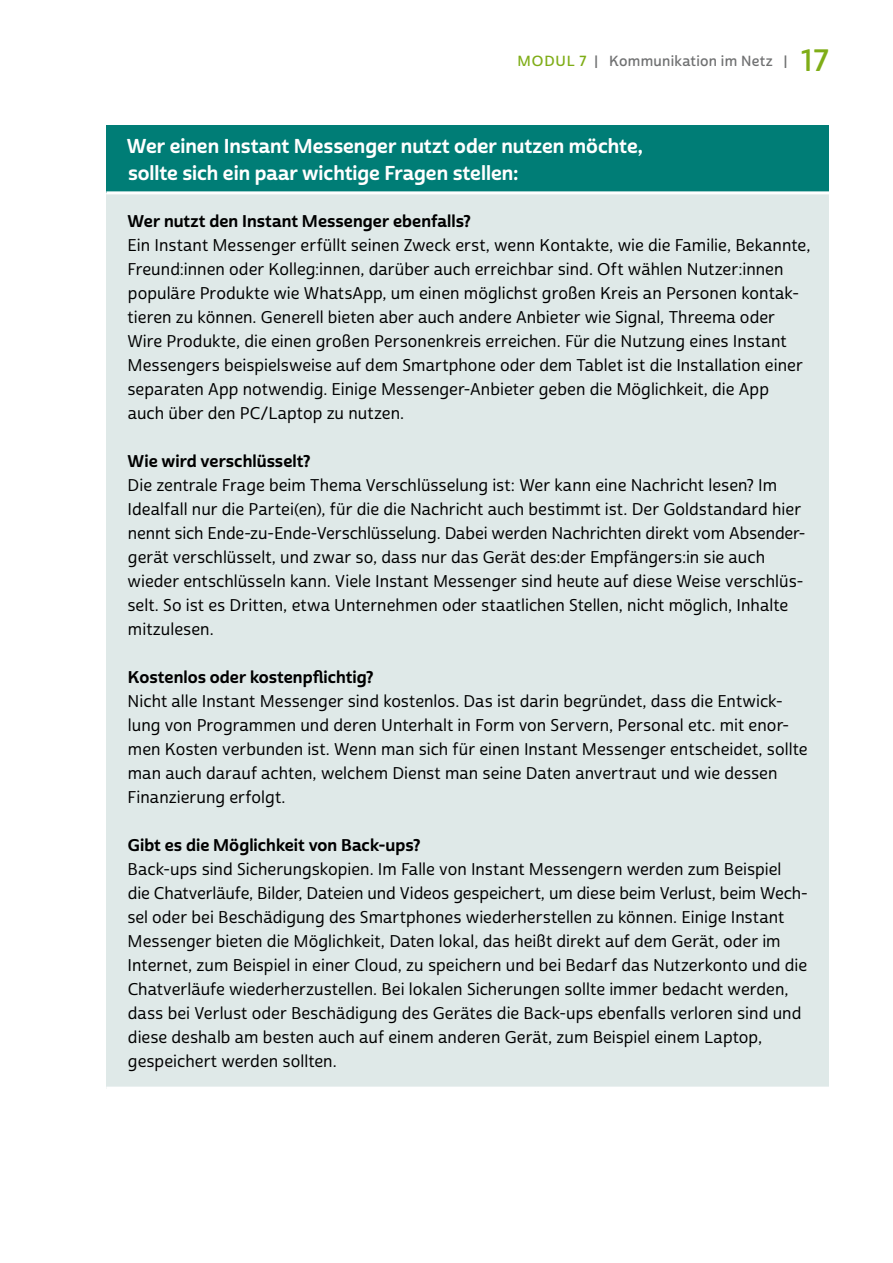
<style>
.page{position:relative;width:893px;height:1263px;background:#fff}
.page>*{position:absolute;margin:0;border:0;box-sizing:border-box;transform-origin:0 0}
.Tabelle_Schrift{font:19.5px/27px "Cabrito Sans Nor Bol";color:#fff}
.Tipp_Box{font:16.5px/24px "Cabrito Sans Nor Med";color:#000}
.Tipp_Box-2{font:16.5px "Cabrito Sans Nor Bol";letter-spacing:.005em;color:#000}
.t1{font:14.25px "Cabrito Sans Nor Dem";letter-spacing:.02em;color:#707172}
.s1{color:#7fad17}
.s2{font-size:30px;color:#7fad17}
</style>
<div class="page">
<div style="left:106px;top:125px;width:723px;height:68px;background:#007d76"></div>
<div style="left:106px;top:193px;width:723px;height:895px;background:#dfe9e8"></div>
<hr style="left:106px;top:191px;width:723px;height:3px;background:#fff">
<hr style="left:106px;top:1087px;width:723px;height:3px;background:#fff">
<p class="t1" style="left:518px;top:52px;width:313px"><span class="s1">MODUL 7</span> | Kommunikation im Netz | <span class="s2">17</span></p>
<p class="Tabelle_Schrift" style="left:127px;top:133px;width:518px">Wer einen Instant Messenger nutzt oder nutzen möchte, sollte sich ein paar wichtige Fragen stellen:</p>
<p class="Tipp_Box-2" style="left:128px;top:210px;width:345px">Wer nutzt den Instant Messenger ebenfalls?</p>
<p class="Tipp_Box" style="left:127px;top:233px;width:685px">Ein Instant Messenger erfüllt seinen Zweck erst, wenn Kontakte, wie die Familie, Bekannte, Freund:innen oder Kolleg:innen, darüber auch erreichbar sind. Oft wählen Nutzer:innen populäre Produkte wie WhatsApp, um einen möglichst großen Kreis an Personen kontak&shy;tieren zu können. Generell bieten aber auch andere Anbieter wie Signal, Threema oder Wire Produkte, die einen großen Personenkreis erreichen. Für die Nutzung eines Instant</p>
<p class="Tipp_Box" style="left:127px;top:353px;width:677px">Messengers beispielsweise auf dem Smartphone oder dem Tablet ist die Installation einer separaten App notwendig. Einige Messenger-Anbieter geben die Möglichkeit, die App auch über den PC/Laptop zu nutzen.</p>
<p class="Tipp_Box-2" style="left:128px;top:450px;width:185px">Wie wird verschlüsselt?</p>
<p class="Tipp_Box" style="left:127px;top:473px;width:680px">Die zentrale Frage beim Thema Verschlüsselung ist: Wer kann eine Nachricht lesen? Im Idealfall nur die Partei(en), für die die Nachricht auch bestimmt ist. Der Goldstandard hier nennt sich Ende-zu-Ende-Verschlüsselung. Dabei werden Nachrichten direkt vom Absender&shy;gerät verschlüsselt, und zwar so, dass nur das Gerät des:der Empfängers:in sie auch wieder entschlüsseln kann. Viele Instant Messenger sind heute auf diese Weise verschlüs&shy;selt. So ist es Dritten, etwa Unternehmen oder staatlichen Stellen, nicht möglich, Inhalte mitzulesen.</p>
<p class="Tipp_Box-2" style="left:128px;top:666px;width:247px">Kostenlos oder kostenpflichtig?</p>
<p class="Tipp_Box" style="left:128px;top:689px;width:681px">Nicht alle Instant Messenger sind kostenlos. Das ist darin begründet, dass die Entwick&shy;lung von Programmen und deren Unterhalt in Form von Servern, Personal etc. mit enor&shy;men Kosten verbunden ist. Wenn man sich für einen Instant Messenger entscheidet, sollte man auch darauf achten, welchem Dienst man seine Daten anvertraut und wie dessen Finanzierung erfolgt.</p>
<p class="Tipp_Box-2" style="left:128px;top:834px;width:294px">Gibt es die Möglichkeit von Back-ups?</p>
<p class="Tipp_Box" style="left:127px;top:857px;width:682px">Back-ups sind Sicherungskopien. Im Falle von Instant Messengern werden zum Beispiel<br>die Chatverläufe, Bilder, Dateien und Videos gespeichert, um diese beim Verlust, beim Wech&shy;sel oder bei Beschädigung des Smartphones wiederherstellen zu können. Einige Instant Messenger bieten die Möglichkeit, Daten lokal, das heißt direkt auf dem Gerät, oder im Internet, zum Beispiel in einer Cloud, zu speichern und bei Bedarf das Nutzerkonto und die Chatverläufe wiederherzustellen. Bei lokalen Sicherungen sollte immer bedacht werden, dass bei Verlust oder Beschädigung des Gerätes die Back-ups ebenfalls verloren sind und diese deshalb am besten auch auf einem anderen Gerät, zum Beispiel einem Laptop, gespeichert werden sollten.</p>
</div>
